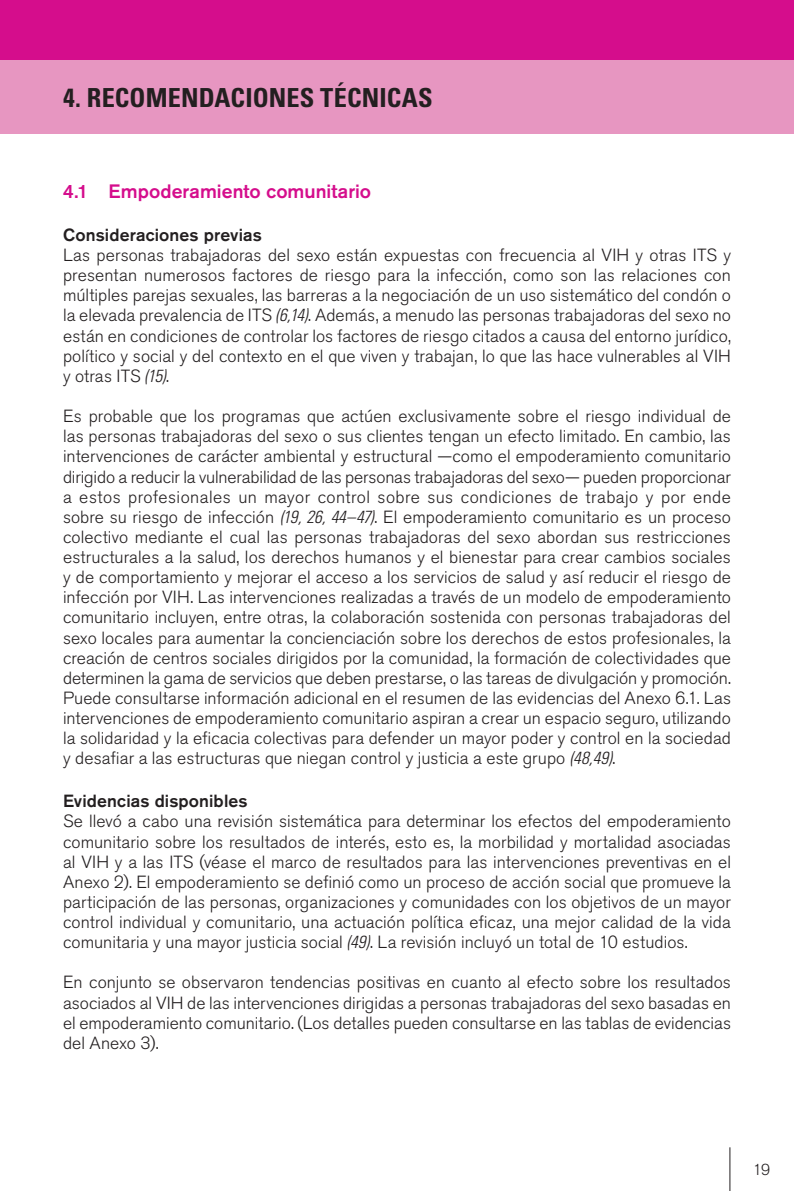
<style>
.page{position:relative;width:794px;height:1191px;background:#fff}
.page>*{position:absolute;margin:0;border:0;box-sizing:border-box;transform-origin:0 0}
.Title_Section{font:700 condensed 26.25px "Univers";letter-spacing:.005em;color:#231f20}
.Title_1_1{font:500 19.25px "Akzidenz Grotesk BQ";letter-spacing:.005em;color:#d50d8c}
.Body{font:300 17.5px/20.1px "Akzidenz Grotesk BQ";letter-spacing:.005em;color:#231f20;text-align:justify}
.Title_1_1_1{font:500 17.5px "Akzidenz Grotesk BQ";letter-spacing:.005em;color:#231f20}
.t1{font:300 15.75px "Akzidenz Grotesk BQ";color:#231f20}
.s1{font-family:"Univers";font-style:italic;font-stretch:condensed}
</style>
<div class="page">
<hr style="left:729px;top:1147px;width:1px;height:44px;background:#231f20">
<div style="left:0;top:60px;width:794px;height:74px;background:#e796c1"></div>
<div style="left:0;top:0;width:794px;height:60px;background:#d50d8c"></div>
<p class="Title_Section" style="left:63px;top:82px;width:371px">4. RECOMENDACIONES TÉCNICAS</p>
<p class="Title_1_1" style="left:63px;top:179px;width:310px">4.1 Empoderamiento comunitario</p>
<p class="Title_1_1_1" style="left:63px;top:224px;width:200px">Consideraciones previas</p>
<p class="Body" style="left:63px;top:245px;width:669px">Las personas trabajadoras del sexo están expuestas con frecuencia al VIH y otras ITS y presentan numerosos factores de riesgo para la infección, como son las relaciones con múltiples parejas sexuales, las barreras a la negociación de un uso sistemático del condón o la elevada prevalencia de ITS <span class="s1">(6,14)</span>. Además, a menudo las personas trabajadoras del sexo no están en condiciones de controlar los factores de riesgo citados a causa del entorno jurídico, político y social y del contexto en el que viven y trabajan, lo que las hace vulnerables al VIH y otras ITS <span class="s1">(15)</span>.</p>
<p class="Body" style="left:63px;top:406px;width:669px">Es probable que los programas que actúen exclusivamente sobre el riesgo individual de las personas trabajadoras del sexo o sus clientes tengan un efecto limitado. En cambio, las intervenciones de carácter ambiental y estructural —como el empoderamiento comunitario dirigido a reducir la vulnerabilidad de las personas trabajadoras del sexo— pueden proporcionar a estos profesionales un mayor control sobre sus condiciones de trabajo y por ende sobre su riesgo de infección <span class="s1">(19, 26, 44–47)</span>. El empoderamiento comunitario es un proceso colectivo mediante el cual las personas trabajadoras del sexo abordan sus restricciones estructurales a la salud, los derechos humanos y el bienestar para crear cambios sociales y de comportamiento y mejorar el acceso a los servicios de salud y así reducir el riesgo de infección por VIH. Las intervenciones realizadas a través de un modelo de empoderamiento comunitario incluyen, entre otras, la colaboración sostenida con personas trabajadoras del sexo locales para aumentar la concienciación sobre los derechos de estos profesionales, la creación de centros sociales dirigidos por la comunidad, la formación de colectividades que determinen la gama de servicios que deben prestarse, o las tareas de divulgación y promoción.<br>Puede consultarse información adicional en el resumen de las evidencias del Anexo 6.1. Las intervenciones de empoderamiento comunitario aspiran a crear un espacio seguro, utilizando la solidaridad y la eficacia colectivas para defender un mayor poder y control en la sociedad y desafiar a las estructuras que niegan control y justicia a este grupo <span class="s1">(48,49)</span>.</p>
<p class="Title_1_1_1" style="left:63px;top:790px;width:186px">Evidencias disponibles</p>
<p class="Body" style="left:63px;top:811px;width:669px">Se llevó a cabo una revisión sistemática para determinar los efectos del empoderamiento comunitario sobre los resultados de interés, esto es, la morbilidad y mortalidad asociadas al VIH y a las ITS (véase el marco de resultados para las intervenciones preventivas en el Anexo 2). El empoderamiento se definió como un proceso de acción social que promueve la participación de las personas, organizaciones y comunidades con los objetivos de un mayor control individual y comunitario, una actuación política eficaz, una mejor calidad de la vida comunitaria y una mayor justicia social <span class="s1">(49)</span>. La revisión incluyó un total de 10 estudios.</p>
<p class="Body" style="left:63px;top:972px;width:669px">En conjunto se observaron tendencias positivas en cuanto al efecto sobre los resultados asociados al VIH de las intervenciones dirigidas a personas trabajadoras del sexo basadas en el empoderamiento comunitario. (Los detalles pueden consultarse en las tablas de evidencias del Anexo 3).</p>
<p class="t1" style="left:753px;top:1160px;width:19px">19</p>
</div>
